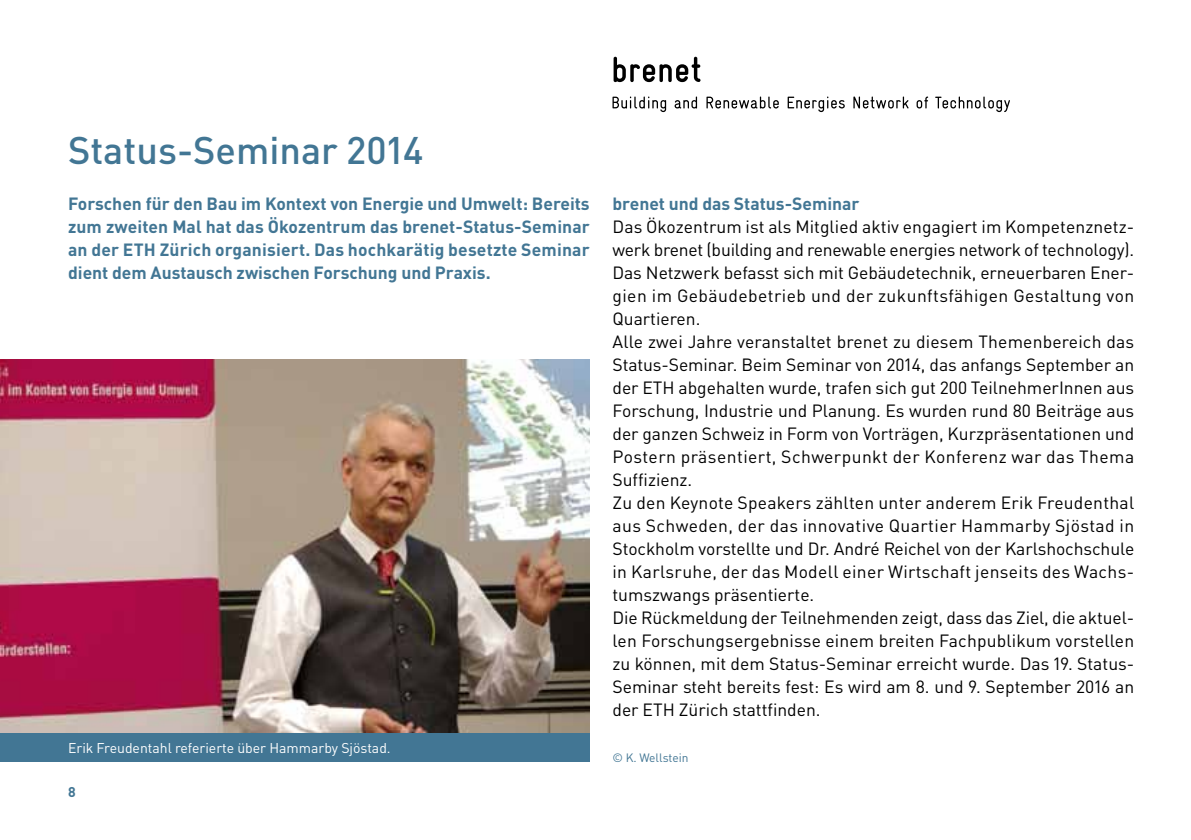
<style>
.page{position:relative;width:1191px;height:840px;background:#fff}
.page>*{position:absolute;margin:0;border:0;box-sizing:border-box;transform-origin:0 0}
.t1{font:500 38px "DINOT";color:#427694}
.t2{font:17.6px/23px "DINOT";color:#000}
.t3{font:700 17.6px/23px "DINOT";color:#427694;text-align:justify}
.t4{font:14px "DINOT";color:#fff}
.t5{font:700 14px "DINOT";color:#427694}
.t6{font:12px "DINOT";color:#427694}
</style>
<div class="page">
<img style="left:0;top:359px;width:590px;height:374px">
<div style="left:0;top:733px;width:590px;height:28px;background:#427694"></div>
<svg style="left:613px;top:57px;width:87px;height:25px"></svg>
<svg style="left:612px;top:96px;width:54px;height:16px"></svg>
<svg style="left:674px;top:96px;width:23px;height:12px"></svg>
<svg style="left:706px;top:96px;width:73px;height:12px"></svg>
<svg style="left:787px;top:96px;width:57px;height:16px"></svg>
<svg style="left:853px;top:96px;width:55px;height:12px"></svg>
<svg style="left:916px;top:100px;width:6px;height:8px"></svg>
<svg style="left:918px;top:96px;width:10px;height:12px"></svg>
<svg style="left:935px;top:96px;width:75px;height:16px"></svg>
<h1 class="t1" style="left:68px;top:125px;width:357px">Status-Seminar 2014</h1>
<p class="t3" style="left:68px;top:191px;width:523px">Forschen für den Bau im Kontext von Energie und Umwelt: Bereits zum zweiten Mal hat das Ökozentrum das brenet-Status-Seminar an der ETH Zürich organisiert. Das hochkarätig besetzte Seminar dient dem Austausch zwischen Forschung und Praxis.</p>
<p class="t3" style="left:612px;top:191px;width:248px">brenet und das Status-Seminar</p>
<p class="t2" style="left:612px;top:214px;width:523px">Das Ökozentrum ist als Mitglied aktiv engagiert im Kompetenznetz&shy;werk brenet (building and renewable energies network of technology).<br>Das Netzwerk befasst sich mit Gebäudetechnik, erneuerbaren Ener&shy;gien im Gebäudebetrieb und der zukunftsfähigen Gestaltung von Quartieren.<br>Alle zwei Jahre veranstaltet brenet zu diesem Themenbereich das Status-Seminar. Beim Seminar von 2014, das anfangs September an der ETH abgehalten wurde, trafen sich gut 200 TeilnehmerInnen aus Forschung, Industrie und Planung. Es wurden rund 80 Beiträge aus der ganzen Schweiz in Form von Vorträgen, Kurzpräsentationen und Postern präsentiert, Schwerpunkt der Konferenz war das Thema Suffizienz.<br>Zu den Keynote Speakers zählten unter anderem Erik Freudenthal aus Schweden, der das innovative Quartier Hammarby Sjöstad in Stockholm vorstellte und Dr. André Reichel von der Karlshochschule in Karlsruhe, der das Modell einer Wirtschaft jenseits des Wachs&shy;tumszwangs präsentierte.<br>Die Rückmeldung der Teilnehmenden zeigt, dass das Ziel, die aktuel&shy;len Forschungsergebnisse einem breiten Fachpublikum vorstellen zu können, mit dem Status-Seminar erreicht wurde. Das 19. Status-Seminar steht bereits fest: Es wird am 8. und 9. September 2016 an der ETH Zürich stattfinden.</p>
<p class="t4" style="left:68px;top:739px;width:324px">Erik Freudentahl referierte über Hammarby Sjöstad.</p>
<p class="t5" style="left:68px;top:782px;width:9px">8</p>
<p class="t6" style="left:612px;top:749px;width:78px">© K. Wellstein</p>
</div>
